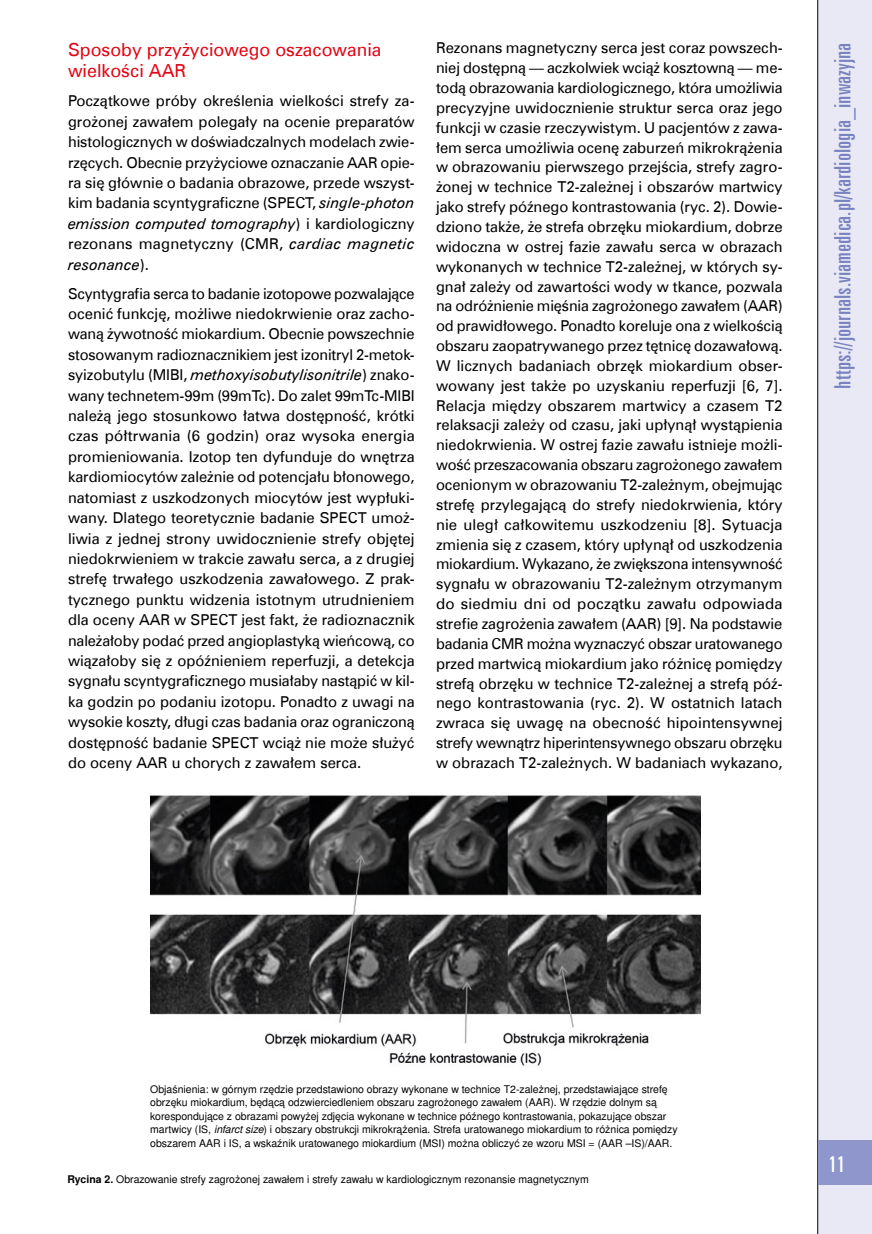
<style>
.page{position:relative;width:872px;height:1234px;background:#fff}
.page>*{position:absolute;margin:0;border:0;box-sizing:border-box;transform-origin:0 0}
.t1{font:22.5px "Zurich X Cn EU";color:#7882bf;scale:1.07 1}
.t2{font:22.5px "Zurich X Cn EU";color:#fff;scale:1.07 1}
.t3{font:18px/21.9px "Zurich EU";color:#e30613}
.t4{font:15px/19.8px "Zurich EU";color:#000;text-align:justify}
.t5{font:10.5px/13.5px "Nimbus San LCE";color:#000}
.s1{font-style:italic}
.s2{font-weight:700}
</style>
<div class="page">
<div style="left:817px;top:0;width:55px;height:1233px;background:#e9e9f6"></div>
<hr style="left:817px;top:0;width:1px;height:1233px;background:#000">
<div style="left:817px;top:1140px;width:55px;height:44px;background:#8f96cb"></div>
<img style="left:150px;top:795px;width:550px;height:272px">
<p class="t3" style="left:68px;top:38px;width:315px">Sposoby przyżyciowego oszacowania wielkości AAR</p>
<p class="t4" style="left:68px;top:91px;width:348px;line-height:20.4px">Początkowe próby określenia wielkości strefy za&shy;grożonej zawałem polegały na ocenie preparatów histologicznych w doświadczalnych modelach zwie&shy;rzęcych. Obecnie przyżyciowe oznaczanie AAR opie&shy;ra się głównie o badania obrazowe, przede wszyst&shy;kim badania scyntygraficzne (SPECT, <span class="s1">single-photon emission computed tomography</span>) i kardiologiczny rezonans magnetyczny (CMR, <span class="s1">cardiac magnetic resonance</span>).</p>
<p class="t4" style="left:68px;top:283px;width:348px;line-height:20.4px">Scyntygrafia serca to badanie izotopowe pozwalające ocenić funkcję, możliwe niedokrwienie oraz zacho&shy;waną żywotność miokardium. Obecnie powszechnie stosowanym radioznacznikiem jest izonitryl 2-metok&shy;syizobutylu (MIBI, <span class="s1">methoxyisobutylisonitrile</span>) znako&shy;wany technetem-99m (99mTc). Do zalet 99mTc-MIBI należą jego stosunkowo łatwa dostępność, krótki czas półtrwania (6 godzin) oraz wysoka energia promieniowania. Izotop ten dyfunduje do wnętrza kardiomiocytów zależnie od potencjału błonowego, natomiast z uszkodzonych miocytów jest wypłuki&shy;wany. Dlatego teoretycznie badanie SPECT umoż&shy;liwia z jednej strony uwidocznienie strefy objętej niedokrwieniem w trakcie zawału serca, a z drugiej strefę trwałego uszkodzenia zawałowego. Z prak&shy;tycznego punktu widzenia istotnym utrudnieniem dla oceny AAR w SPECT jest fakt, że radioznacznik należałoby podać przed angioplastyką wieńcową, co wiązałoby się z opóźnieniem reperfuzji, a detekcja sygnału scyntygraficznego musiałaby nastąpić w kil&shy;ka godzin po podaniu izotopu. Ponadto z uwagi na wysokie koszty, długi czas badania oraz ograniczoną dostępność badanie SPECT wciąż nie może służyć do oceny AAR u chorych z zawałem serca.</p>
<p class="t4" style="left:436px;top:38px;width:348px">Rezonans magnetyczny serca jest coraz powszech&shy;niej dostępną — aczkolwiek wciąż kosztowną — me&shy;todą obrazowania kardiologicznego, która umożliwia precyzyjne uwidocznienie struktur serca oraz jego funkcji w czasie rzeczywistym. U pacjentów z zawa&shy;łem serca umożliwia ocenę zaburzeń mikrokrążenia w obrazowaniu pierwszego przejścia, strefy zagro&shy;żonej w technice T2-zależnej i obszarów martwicy jako strefy późnego kontrastowania (ryc. 2). Dowie&shy;dziono także, że strefa obrzęku miokardium, dobrze widoczna w ostrej fazie zawału serca w obrazach wykonanych w technice T2-zależnej, w których sy&shy;gnał zależy od zawartości wody w tkance, pozwala na odróżnienie mięśnia zagrożonego zawałem (AAR) od prawidłowego. Ponadto koreluje ona z wielkością obszaru zaopatrywanego przez tętnicę dozawałową.<br>W licznych badaniach obrzęk miokardium obser&shy;wowany jest także po uzyskaniu reperfuzji [6, 7].<br>Relacja między obszarem martwicy a czasem T2 relaksacji zależy od czasu, jaki upłynął wystąpienia niedokrwienia. W ostrej fazie zawału istnieje możli&shy;wość przeszacowania obszaru zagrożonego zawałem ocenionym w obrazowaniu T2-zależnym, obejmując strefę przylegającą do strefy niedokrwienia, który nie uległ całkowitemu uszkodzeniu [8]. Sytuacja zmienia się z czasem, który upłynął od uszkodzenia miokardium. Wykazano, że zwiększona intensywność sygnału w obrazowaniu T2-zależnym otrzymanym do siedmiu dni od początku zawału odpowiada strefie zagrożenia zawałem (AAR) [9]. Na podstawie badania CMR można wyznaczyć obszar uratowanego przed martwicą miokardium jako różnicę pomiędzy strefą obrzęku w technice T2-zależnej a strefą póź&shy;nego kontrastowania (ryc. 2). W ostatnich latach zwraca się uwagę na obecność hipointensywnej strefy wewnątrz hiperintensywnego obszaru obrzęku w obrazach T2-zależnych. W badaniach wykazano,</p>
<h1 class="t1" style="left:829px;top:388px;width:325px;rotate:-90deg">https://journals.viamedica.pl/kardiologia_inwazyjna</h1>
<p class="t5" style="left:150px;top:1082px;width:529px">Objaśnienia: w górnym rzędzie przedstawiono obrazy wykonane w technice T2-zależnej, przedstawiające strefę obrzęku miokardium, będącą odzwierciedleniem obszaru zagrożonego zawałem (AAR). W rzędzie dolnym są korespondujące z obrazami powyżej zdjęcia wykonane w technice późnego kontrastowania, pokazujące obszar martwicy (IS, <span class="s1">infarct size</span>) i obszary obstrukcji mikrokrążenia. Strefa uratowanego miokardium to różnica pomiędzy obszarem AAR i IS, a wskaźnik uratowanego miokardium (MSI) można obliczyć ze wzoru MSI = (AAR –IS)/AAR.</p>
<p class="t5" style="left:67px;top:1172px;width:523px"><span class="s2">Rycina 2.</span> Obrazowanie strefy zagrożonej zawałem i strefy zawału w kardiologicznym rezonansie magnetycznym</p>
<h1 class="t2" style="left:828px;top:1150px;width:17px">11</h1>
</div>
